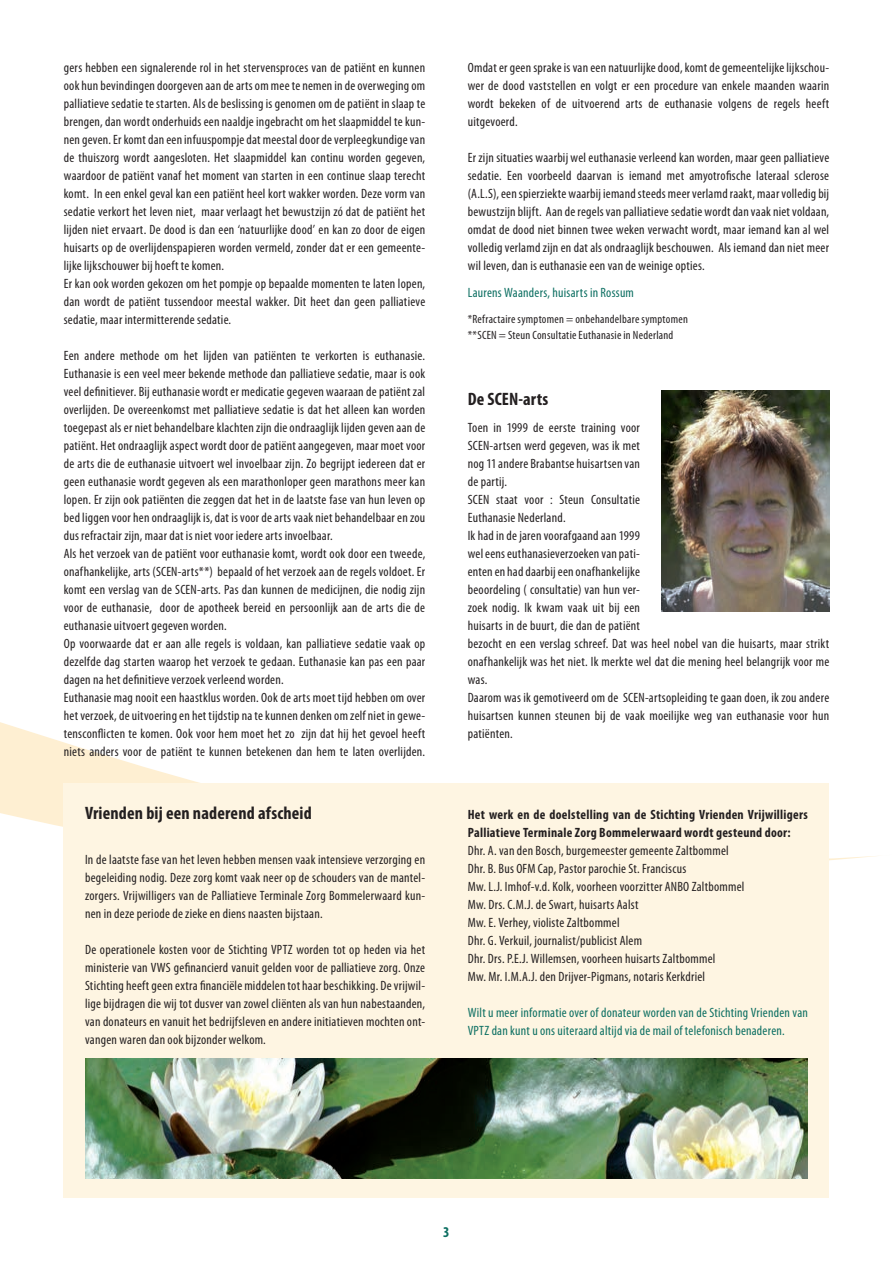
<style>
.page{position:relative;width:893px;height:1263px;background:#fff}
.page>*{position:absolute;margin:0;border:0;box-sizing:border-box;transform-origin:0 0}
.t1{font:700 condensed 18px "Myriad Pro";letter-spacing:.01em;color:#231f20}
.t2{font:700 condensed 15px "Myriad Pro";color:#0d6f62}
.t3{font:condensed 13.5px/18px "Myriad Pro";letter-spacing:.015em;color:#231f20}
.t4{font:condensed 13.5px/18px "Myriad Pro";letter-spacing:.015em;color:#0d6f62}
.t5{font:700 condensed 13.5px/18px "Myriad Pro";letter-spacing:.02em;color:#231f20}
.t6{font:condensed 12px/16.5px "Myriad Pro";letter-spacing:.02em;color:#231f20}
</style>
<div class="page">
<svg style="left:0;top:722px;width:876px;height:153px"></svg>
<div style="left:64px;top:783px;width:765px;height:414px;background:#fef5e2"></div>
<img style="left:85px;top:1059px;width:723px;height:119px">
<img style="left:661px;top:391px;width:168px;height:220px">
<p class="t3" style="left:64px;top:58px;width:363px">gers hebben een signalerende rol in het stervensproces van de patiënt en kunnen ook hun bevindingen doorgeven aan de arts om mee te nemen in de overweging om palliatieve sedatie te starten. Als de beslissing is genomen om de patiënt in slaap te brengen, dan wordt onderhuids een naaldje ingebracht om het slaapmiddel te kun&shy;nen geven. Er komt dan een infuuspompje dat meestal door de verpleegkundige van de thuiszorg wordt aangesloten. Het slaapmiddel kan continu worden gegeven, waardoor de patiënt vanaf het moment van starten in een continue slaap terecht komt. In een enkel geval kan een patiënt heel kort wakker worden. Deze vorm van sedatie verkort het leven niet, maar verlaagt het bewustzijn zó dat de patiënt het lijden niet ervaart. De dood is dan een ‘natuurlijke dood’ en kan zo door de eigen huisarts op de overlijdenspapieren worden vermeld, zonder dat er een gemeente&shy;lijke lijkschouwer bij hoeft te komen.<br>Er kan ook worden gekozen om het pompje op bepaalde momenten te laten lopen, dan wordt de patiënt tussendoor meestal wakker. Dit heet dan geen palliatieve sedatie, maar intermitterende sedatie.</p>
<p class="t3" style="left:64px;top:346px;width:363px">Een andere methode om het lijden van patiënten te verkorten is euthanasie.<br>Euthanasie is een veel meer bekende methode dan palliatieve sedatie, maar is ook veel definitiever. Bij euthanasie wordt er medicatie gegeven waaraan de patiënt zal overlijden. De overeenkomst met palliatieve sedatie is dat het alleen kan worden toegepast als er niet behandelbare klachten zijn die ondraaglijk lijden geven aan de patiënt. Het ondraaglijk aspect wordt door de patiënt aangegeven, maar moet voor de arts die de euthanasie uitvoert wel invoelbaar zijn. Zo begrijpt iedereen dat er geen euthanasie wordt gegeven als een marathonloper geen marathons meer kan lopen. Er zijn ook patiënten die zeggen dat het in de laatste fase van hun leven op bed liggen voor hen ondraaglijk is, dat is voor de arts vaak niet behandelbaar en zou dus refractair zijn, maar dat is niet voor iedere arts invoelbaar.<br>Als het verzoek van de patiënt voor euthanasie komt, wordt ook door een tweede, onafhankelijke, arts (SCEN-arts**) bepaald of het verzoek aan de regels voldoet. Er komt een verslag van de SCEN-arts. Pas dan kunnen de medicijnen, die nodig zijn voor de euthanasie, door de apotheek bereid en persoonlijk aan de arts die de euthanasie uitvoert gegeven worden.<br>Op voorwaarde dat er aan alle regels is voldaan, kan palliatieve sedatie vaak op dezelfde dag starten waarop het verzoek te gedaan. Euthanasie kan pas een paar dagen na het definitieve verzoek verleend worden.<br>Euthanasie mag nooit een haastklus worden. Ook de arts moet tijd hebben om over het verzoek, de uitvoering en het tijdstip na te kunnen denken om zelf niet in gewe&shy;tensconflicten te komen. Ook voor hem moet het zo zijn dat hij het gevoel heeft niets anders voor de patiënt te kunnen betekenen dan hem te laten overlijden.</p>
<h1 class="t1" style="left:85px;top:802px;width:228px">Vrienden bij een naderend afscheid</h1>
<p class="t3" style="left:85px;top:850px;width:342px;text-align:justify">In de laatste fase van het leven hebben mensen vaak intensieve verzorging en begeleiding nodig. Deze zorg komt vaak neer op de schouders van de mantel&shy;zorgers. Vrijwilligers van de Palliatieve Terminale Zorg Bommelerwaard kun&shy;nen in deze periode de zieke en diens naasten bijstaan.</p>
<p class="t3" style="left:85px;top:940px;width:342px;text-align:justify">De operationele kosten voor de Stichting VPTZ worden tot op heden via het ministerie van VWS gefinancierd vanuit gelden voor de palliatieve zorg. Onze Stichting heeft geen extra financiële middelen tot haar beschikking. De vrijwil&shy;lige bijdragen die wij tot dusver van zowel cliënten als van hun nabestaanden, van donateurs en vanuit het bedrijfsleven en andere initiatieven mochten ont&shy;vangen waren dan ook bijzonder welkom.</p>
<p class="t3" style="left:468px;top:58px;width:363px;text-align:justify">Omdat er geen sprake is van een natuurlijke dood, komt de gemeentelijke lijkschou&shy;wer de dood vaststellen en volgt er een procedure van enkele maanden waarin wordt bekeken of de uitvoerend arts de euthanasie volgens de regels heeft uitgevoerd.</p>
<p class="t3" style="left:468px;top:148px;width:363px;text-align:justify">Er zijn situaties waarbij wel euthanasie verleend kan worden, maar geen palliatieve sedatie. Een voorbeeld daarvan is iemand met amyotrofische lateraal sclerose (A.L.S), een spierziekte waarbij iemand steeds meer verlamd raakt, maar volledig bij bewustzijn blijft. Aan de regels van palliatieve sedatie wordt dan vaak niet voldaan, omdat de dood niet binnen twee weken verwacht wordt, maar iemand kan al wel volledig verlamd zijn en dat als ondraaglijk beschouwen. Als iemand dan niet meer wil leven, dan is euthanasie een van de weinige opties.</p>
<p class="t4" style="left:468px;top:283px;width:168px">Laurens Waanders, huisarts in Rossum</p>
<p class="t6" style="left:468px;top:310px;width:222px">*Refractaire symptomen = onbehandelbare symptomen **SCEN = Steun Consultatie Euthanasie in Nederland</p>
<h1 class="t1" style="left:468px;top:388px;width:82px">De SCEN-arts</h1>
<p class="t3" style="left:468px;top:418px;width:363px">Toen in 1999 de eerste training voor<br>SCEN-artsen werd gegeven, was ik met<br>nog 11 andere Brabantse huisartsen van<br>de partij.<br>SCEN staat voor : Steun Consultatie<br>Euthanasie Nederland.<br>Ik had in de jaren voorafgaand aan 1999<br>wel eens euthanasieverzoeken van pati-<br>ënten en had daarbij een onafhankelijke<br>beoordeling ( consultatie) van hun ver-<br>zoek nodig. Ik kwam vaak uit bij een<br>huisarts in de buurt, die dan de patiënt<br>bezocht en een verslag schreef. Dat was heel nobel van die huisarts, maar strikt onafhankelijk was het niet. Ik merkte wel dat die mening heel belangrijk voor me was.<br>Daarom was ik gemotiveerd om de SCEN-artsopleiding te gaan doen, ik zou andere huisartsen kunnen steunen bij de vaak moeilijke weg van euthanasie voor hun patiënten.</p>
<p class="t5" style="left:468px;top:805px;width:342px">Het werk en de doelstelling van de Stichting Vrienden Vrijwilligers<br>Palliatieve Terminale Zorg Bommelerwaard wordt gesteund door:</p>
<p class="t3" style="left:468px;top:841px;width:278px">Dhr. A. van den Bosch, burgemeester gemeente Zaltbommel Dhr. B. Bus OFM Cap, Pastor parochie St. Franciscus<br>Mw. L.J. Imhof-v.d. Kolk, voorheen voorzitter ANBO Zaltbommel Mw. Drs. C.M.J. de Swart, huisarts Aalst<br>Mw. E. Verhey, violiste Zaltbommel<br>Dhr. G. Verkuil, journalist/publicist Alem<br>Dhr. Drs. P.E.J. Willemsen, voorheen huisarts Zaltbommel<br>Mw. Mr. I.M.A.J. den Drijver-Pigmans, notaris Kerkdriel</p>
<p class="t4" style="left:468px;top:1003px;width:342px">Wilt u meer informatie over of donateur worden van de Stichting Vrienden van<br>VPTZ dan kunt u ons uiteraard altijd via de mail of telefonisch benaderen.</p>
<p class="t2" style="left:443px;top:1222px;width:8px">3</p>
</div>
